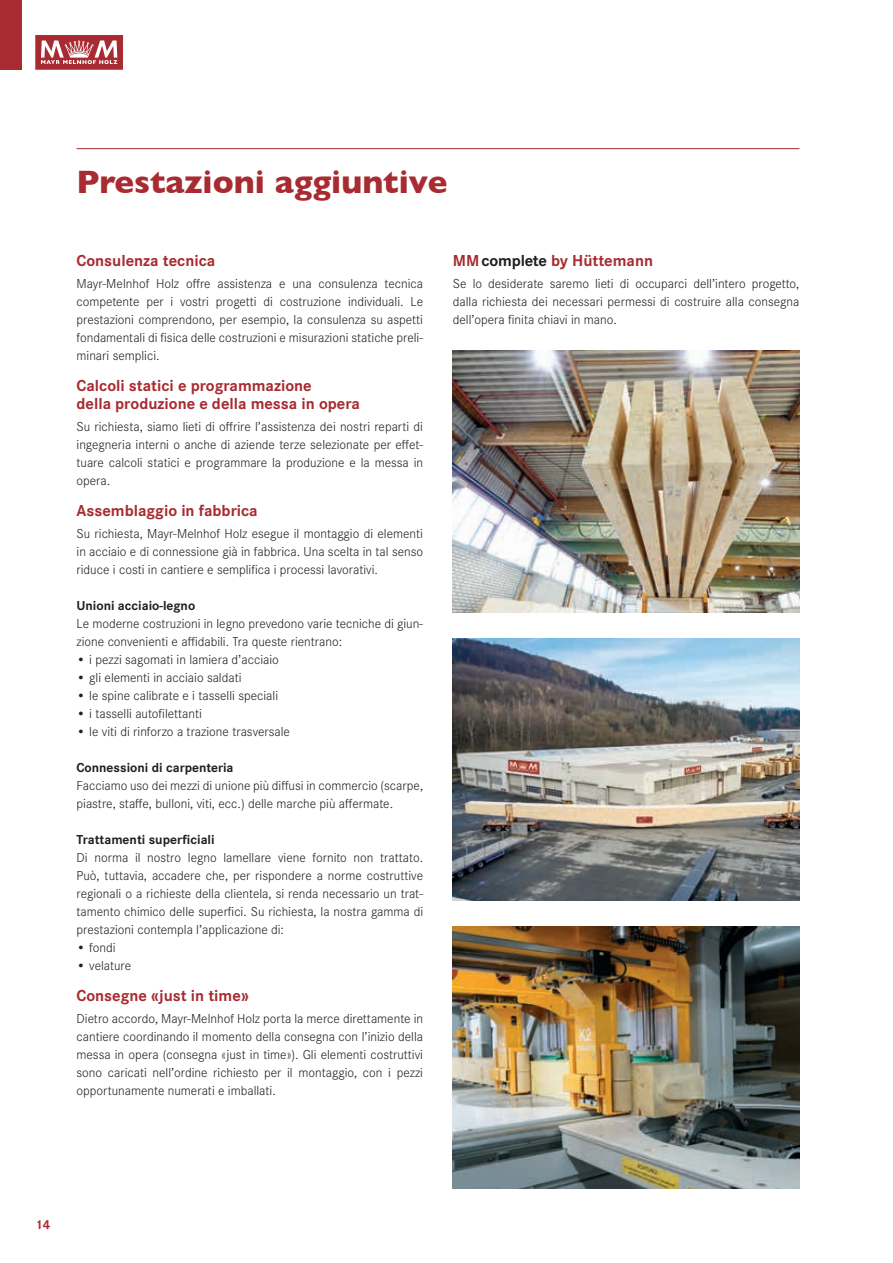
<style>
.page{position:relative;width:893px;height:1263px;background:#fff}
.page>*{position:absolute;margin:0;border:0;box-sizing:border-box;transform-origin:0 0}
.t1{font:700 33px "Gill Sans";color:#a72b30}
.t2{font:700 16.5px/18px "Corporate S";color:#a72b30}
.t3{font:300 13.5px/18px "Corporate S";color:#231f20;text-align:justify}
.t4{font:700 13.5px "Corporate S";color:#231f20}
.t5{font:700 13.5px "Corporate S";color:#a72b30}
.s1{color:#231f20}
</style>
<div class="page">
<svg style="left:35px;top:35px;width:88px;height:35px;background:#bd6064"></svg>
<div style="left:0;top:0;width:21px;height:69px;background:#a72b30"></div>
<hr style="left:77px;top:148px;width:722px;height:1px;background:#a72b30">
<img style="left:453px;top:351px;width:346px;height:261px">
<img style="left:453px;top:639px;width:346px;height:261px">
<img style="left:453px;top:927px;width:346px;height:261px">
<h1 class="t1" style="left:77px;top:155px;width:372px">Prestazioni aggiuntive</h1>
<p class="t2" style="left:77px;top:251px;width:140px">Consulenza tecnica</p>
<p class="t3" style="left:77px;top:274px;width:348px">Mayr-Melnhof Holz offre assistenza e una consulenza tecnica competente per i vostri progetti di costruzione individuali. Le prestazioni comprendono, per esempio, la consulenza su aspetti fondamentali di fisica delle costruzioni e misurazioni statiche preli&shy;minari semplici.</p>
<p class="t2" style="left:77px;top:376px;width:285px">Calcoli statici e programmazione<br>della produzione e della messa in opera</p>
<p class="t3" style="left:77px;top:417px;width:348px">Su richiesta, siamo lieti di offrire l’assistenza dei nostri reparti di ingegneria interni o anche di aziende terze selezionate per effet&shy;tuare calcoli statici e programmare la produzione e la messa in opera.</p>
<p class="t2" style="left:77px;top:501px;width:183px">Assemblaggio in fabbrica</p>
<p class="t3" style="left:77px;top:524px;width:348px">Su richiesta, Mayr-Melnhof Holz esegue il montaggio di elementi in acciaio e di connessione già in fabbrica. Una scelta in tal senso riduce i costi in cantiere e semplifica i processi lavorativi.</p>
<p class="t4" style="left:77px;top:596px;width:120px">Unioni acciaio-legno</p>
<p class="t3" style="left:77px;top:614px;width:348px">Le moderne costruzioni in legno prevedono varie tecniche di giun&shy;zione convenienti e affidabili. Tra queste rientrano:</p>
<p class="t3" style="left:77px;top:650px;width:204px">• i pezzi sagomati in lamiera d’acciaio</p>
<p class="t3" style="left:77px;top:668px;width:166px">• gli elementi in acciaio saldati</p>
<p class="t3" style="left:77px;top:686px;width:203px">• le spine calibrate e i tasselli speciali</p>
<p class="t3" style="left:77px;top:704px;width:127px">• i tasselli autofilettanti</p>
<p class="t3" style="left:77px;top:722px;width:215px">• le viti di rinforzo a trazione trasversale</p>
<p class="t4" style="left:77px;top:758px;width:159px">Connessioni di carpenteria</p>
<p class="t3" style="left:77px;top:776px;width:348px">Facciamo uso dei mezzi di unione più diffusi in commercio (scarpe, piastre, staffe, bulloni, viti, ecc.) delle marche più affermate.</p>
<p class="t4" style="left:77px;top:830px;width:140px">Trattamenti superficiali</p>
<p class="t3" style="left:77px;top:848px;width:348px">Di norma il nostro legno lamellare viene fornito non trattato.<br>Può, tuttavia, accadere che, per rispondere a norme costruttive regionali o a richieste della clientela, si renda necessario un trat&shy;tamento chimico delle superfici. Su richiesta, la nostra gamma di prestazioni contempla l’applicazione di:</p>
<p class="t3" style="left:77px;top:938px;width:41px">• fondi</p>
<p class="t3" style="left:77px;top:956px;width:56px">• velature</p>
<p class="t2" style="left:77px;top:986px;width:174px">Consegne «just in time»</p>
<p class="t3" style="left:77px;top:1009px;width:348px">Dietro accordo, Mayr-Melnhof Holz porta la merce direttamente in cantiere coordinando il momento della consegna con l’inizio della messa in opera (consegna «just in time»). Gli elementi costruttivi sono caricati nell’ordine richiesto per il montaggio, con i pezzi opportunamente numerati e imballati.</p>
<p class="t2" style="left:453px;top:251px;width:202px">MM <span class="s1">complete</span> by Hüttemann</p>
<p class="t3" style="left:453px;top:274px;width:348px">Se lo desiderate saremo lieti di occuparci dell’intero progetto, dalla richiesta dei necessari permessi di costruire alla consegna dell’opera finita chiavi in mano.</p>
<p class="t5" style="left:35px;top:1215px;width:17px">14</p>
</div>
